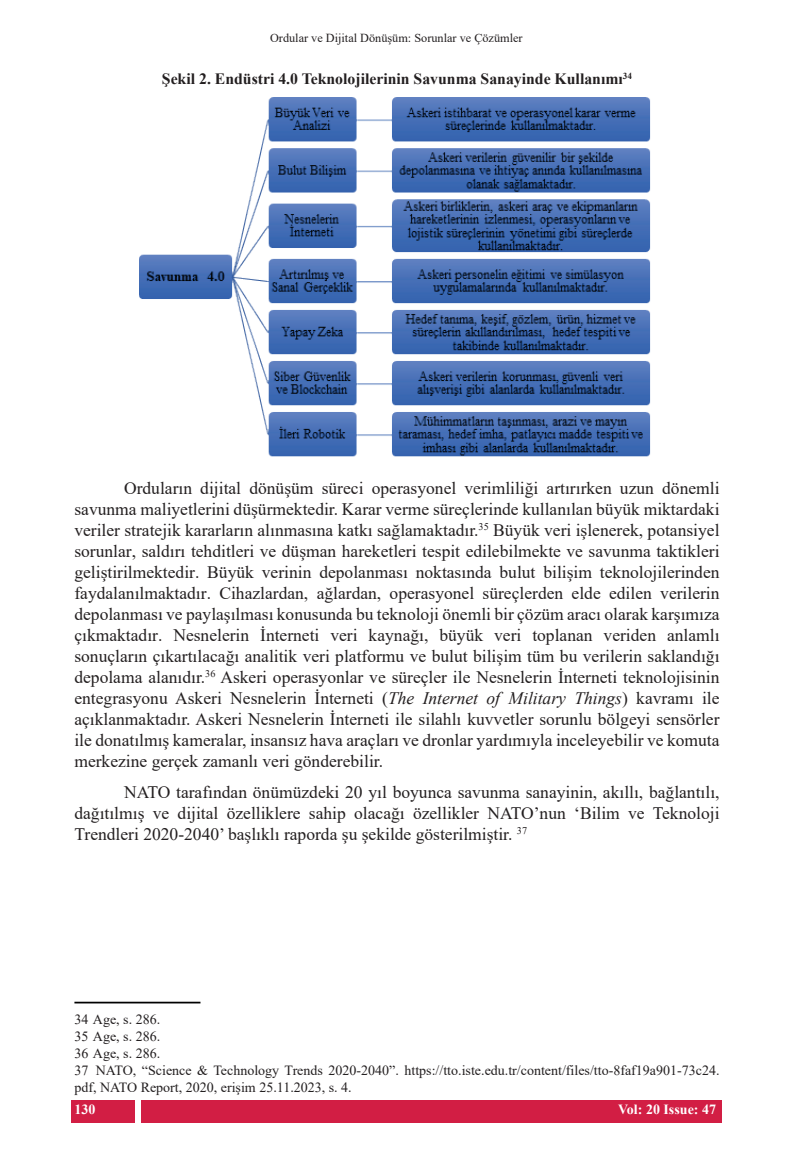
<style>
.page{position:relative;width:794px;height:1166px;background:#fff}
.page>*{position:absolute;margin:0;border:0;box-sizing:border-box;transform-origin:0 0}
.t1{font:17.5px/21px "Times New Roman";color:#231f20;text-align:justify}
.t2{font:700 15.75px "Times New Roman";color:#231f20}
.t3{font:14px/16.8px "Times New Roman";color:#231f20}
.t4{font:700 14px "Times New Roman";color:#fff}
.t5{font:12.25px "Times New Roman";color:#231f20}
.s1{font-style:italic}
</style>
<div class="page">
<div style="left:141px;top:1100px;width:580px;height:23px;background:#d21e44"></div>
<div style="left:71px;top:1100px;width:64px;height:23px;background:#d21e44"></div>
<img style="left:139px;top:98px;width:512px;height:359px">
<hr style="left:74px;top:1002px;width:126px;height:1px;background:#000">
<p class="t5" style="left:270px;top:29px;width:254px">Ordular ve Dijital Dönüşüm: Sorunlar ve Çözümler</p>
<p class="t2" style="left:162px;top:67px;width:472px">Şekil 2. Endüstri 4.0 Teknolojilerinin Savunma Sanayinde Kullanımı<sup>34</sup></p>
<p class="t1" style="left:74px;top:477px;width:646px;text-indent:50px">Orduların dijital dönüşüm süreci operasyonel verimliliği artırırken uzun dönemli savunma maliyetlerini düşürmektedir. Karar verme süreçlerinde kullanılan büyük miktardaki veriler stratejik kararların alınmasına katkı sağlamaktadır.<sup>35</sup> Büyük veri işlenerek, potansiyel sorunlar, saldırı tehditleri ve düşman hareketleri tespit edilebilmekte ve savunma taktikleri geliştirilmektedir. Büyük verinin depolanması noktasında bulut bilişim teknolojilerinden faydalanılmaktadır. Cihazlardan, ağlardan, operasyonel süreçlerden elde edilen verilerin depolanması ve paylaşılması konusunda bu teknoloji önemli bir çözüm aracı olarak karşımıza çıkmaktadır. Nesnelerin İnterneti veri kaynağı, büyük veri toplanan veriden anlamlı sonuçların çıkartılacağı analitik veri platformu ve bulut bilişim tüm bu verilerin saklandığı depolama alanıdır.<sup>36</sup> Askeri operasyonlar ve süreçler ile Nesnelerin İnterneti teknolojisinin entegrasyonu Askeri Nesnelerin İnterneti (<span class="s1">The Internet of Military Things</span>) kavramı ile açıklanmaktadır. Askeri Nesnelerin İnterneti ile silahlı kuvvetler sorunlu bölgeyi sensörler ile donatılmış kameralar, insansız hava araçları ve dronlar yardımıyla inceleyebilir ve komuta merkezine gerçek zamanlı veri gönderebilir.</p>
<p class="t1" style="left:74px;top:781px;width:646px;text-indent:50px">NATO tarafından önümüzdeki 20 yıl boyunca savunma sanayinin, akıllı, bağlantılı, dağıtılmış ve dijital özelliklere sahip olacağı özellikler NATO’nun ‘Bilim ve Teknoloji Trendleri 2020-2040’ başlıklı raporda şu şekilde gösterilmiştir. <sup>37</sup></p>
<p class="t3" style="left:74px;top:1011px;width:646px">34 Age, s. 286.<br>35 Age, s. 286.<br>36 Age, s. 286.<br>37 NATO, “Science &amp; Technology Trends 2020-2040”. https://tto.iste.edu.tr/content/files/tto-8faf19a901-73c24. pdf, NATO Report, 2020, erişim 25.11.2023, s. 4.</p>
<p class="t4" style="left:74px;top:1099px;width:22px">130</p>
<p class="t4" style="left:618px;top:1099px;width:99px">Vol: 20 Issue: 47</p>
</div>
